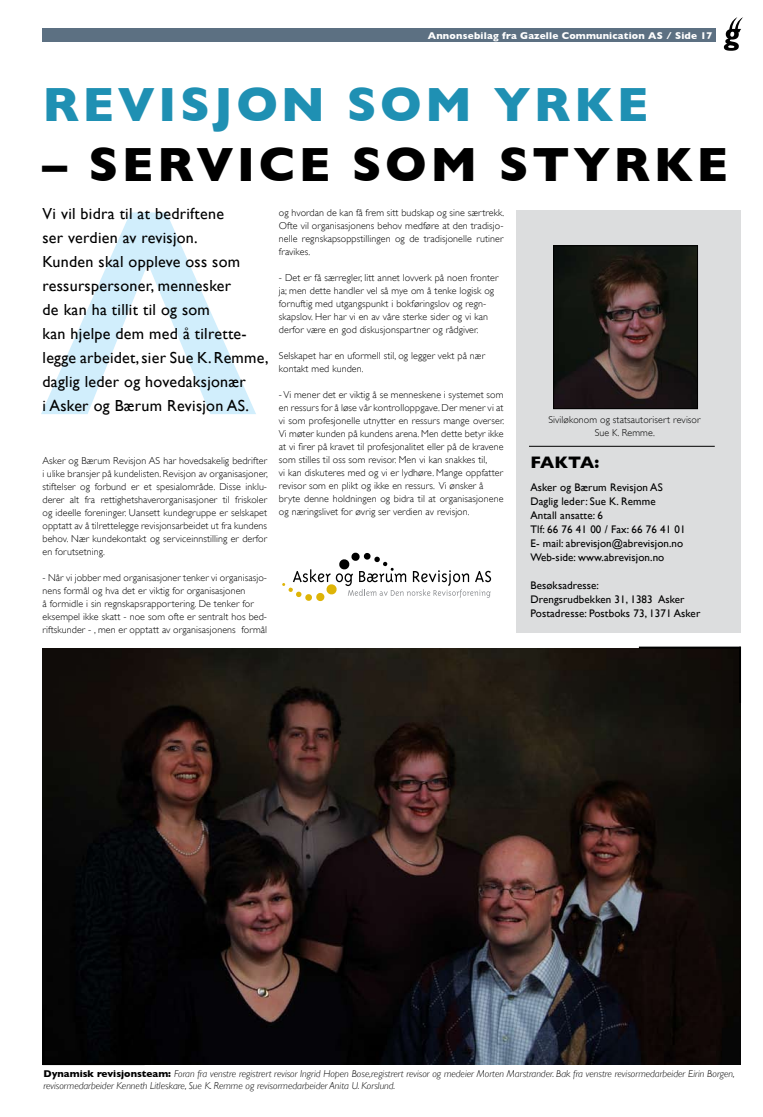
<style>
.page{position:relative;width:763px;height:1117px;background:#fff}
.page>*{position:absolute;margin:0;border:0;box-sizing:border-box;transform-origin:0 0}
.t1{font:515.6px "Brush Script";color:#d1eefc}
.t2{font:700 49px "Gill Sans";letter-spacing:.07em;color:#000}
.t3{font:700 49px "Gill Sans";letter-spacing:.07em;color:#1f90b3}
.t4{font:700 17px "Gill Sans";letter-spacing:-.02em;color:#000}
.t5{font:16px/24px "Gill Sans";letter-spacing:.02em;color:#000}
.t6{font:11px/14px "Gill Sans";letter-spacing:.01em;color:#000}
.t7{font:300 10px/13px "Gill Sans";letter-spacing:.01em;color:#000}
.t8{font:italic 300 10px/12px "Gill Sans";color:#000}
.t9{font:700 10px "Gill Sans";letter-spacing:.02em;color:#fff}
.s1{font-weight:700;font-style:normal}
</style>
<div class="page">
<svg style="left:723px;top:17px;width:20px;height:34px"></svg>
<div style="left:43px;top:28px;width:673px;height:14px;background:#5c7082"></div>
<img style="left:43px;top:648px;width:697px;height:416px">
<svg style="left:282px;top:553px;width:209px;height:48px"></svg>
<div style="left:515px;top:407px;width:225px;height:226px;background:#dcddde"></div>
<div style="left:515px;top:210px;width:225px;height:198px;background:#dcddde"></div>
<img style="left:555px;top:247px;width:141px;height:160px">
<div style="left:553px;top:245px;width:145px;height:164px;border:1px solid #000"></div>
<hr style="left:43px;top:1063px;width:102px;height:2px;background:#000">
<hr style="left:43px;top:1009px;width:2px;height:56px;background:#000">
<hr style="left:639px;top:647px;width:102px;height:2px;background:#000">
<hr style="left:739px;top:647px;width:2px;height:56px;background:#000">
<hr style="left:529px;top:446px;width:185px;height:1px;background:#000">
<p class="t9" style="left:428px;top:30px;width:286px">Annonsebilag fra Gazelle Communication AS / Side 17</p>
<h2 class="t3" style="left:43px;top:76px;width:607px">REVISJON SOM YRKE</h2>
<h2 class="t2" style="left:43px;top:136px;width:687px">– SERVICE SOM STYRKE</h2>
<p class="t5" style="left:43px;top:202px;width:228px">Vi vil bidra til at bedriftene<br>ser verdien av revisjon.<br>Kunden skal oppleve oss som ressurspersoner, mennesker<br>de kan ha tillit til og som<br>kan hjelpe dem med å tilrette&shy;legge arbeidet, sier Sue K. Remme, daglig leder og hovedaksjonær<br>i Asker og Bærum Revisjon AS.</p>
<p class="t7" style="left:279px;top:206px;width:227px;text-align:justify">og hvordan de kan få frem sitt budskap og sine særtrekk.<br>Ofte vil organisasjonens behov medføre at den tradisjo&shy;nelle regnskapsoppstillingen og de tradisjonelle rutiner fravikes.</p>
<h1 class="t1" style="left:28px;top:75px;width:243px">^</h1>
<p class="t7" style="left:279px;top:271px;width:221px">- Det er få særregler, litt annet lovverk på noen fronter ja; men dette handler vel så mye om å tenke logisk og fornuftig med utgangspunkt i bokføringslov og regn&shy;skapslov. Her har vi en av våre sterke sider og vi kan derfor være en god diskusjonspartner og rådgiver.</p>
<p class="t7" style="left:279px;top:349px;width:208px">Selskapet har en uformell stil, og legger vekt på nær kontakt med kunden.</p>
<p class="t7" style="left:279px;top:388px;width:227px">- Vi mener det er viktig å se menneskene i systemet som en ressurs for å løse vår kontrolloppgave. Der mener vi at vi som profesjonelle utnytter en ressurs mange overser.<br>Vi møter kunden på kundens arena. Men dette betyr ikke at vi firer på kravet til profesjonalitet eller på de kravene som stilles til oss som revisor. Men vi kan snakkes til,<br>vi kan diskuteres med og vi er lydhøre. Mange oppfatter revisor som en plikt og ikke en ressurs. Vi ønsker å bryte denne holdningen og bidra til at organisasjonene og næringslivet for øvrig ser verdien av revisjon.</p>
<p class="t7" style="left:548px;top:413px;width:153px;text-align:center">Siviløkonom og statsautorisert revisor<br>Sue K. Remme.</p>
<h3 class="t4" style="left:530px;top:452px;width:70px">FAKTA:</h3>
<p class="t6" style="left:530px;top:480px;width:157px">Asker og Bærum Revisjon AS<br>Daglig leder: Sue K. Remme<br>Antall ansatte: 6<br>Tlf: 66 76 41 00 / Fax: 66 76 41 01<br>E- mail: abrevisjon@abrevisjon.no<br>Web-side: www.abrevisjon.no</p>
<p class="t6" style="left:530px;top:578px;width:171px">Besøksadresse:<br>Drengsrudbekken 31, 1383 Asker<br>Postadresse: Postboks 73, 1371 Asker</p>
<p class="t7" style="left:43px;top:454px;width:227px;text-align:justify">Asker og Bærum Revisjon AS har hovedsakelig bedrifter i ulike bransjer på kundelisten. Revisjon av organisasjoner, stiftelser og forbund er et spesialområde. Disse inklu&shy;derer alt fra rettighetshaverorganisasjoner til friskoler og ideelle foreninger. Uansett kundegruppe er selskapet opptatt av å tilrettelegge revisjonsarbeidet ut fra kundens behov. Nær kundekontakt og serviceinnstilling er derfor en forutsetning.</p>
<p class="t7" style="left:43px;top:571px;width:226px">- Når vi jobber med organisasjoner tenker vi organisasjo&shy;nens formål og hva det er viktig for organisasjonen<br>å formidle i sin regnskapsrapportering. De tenker for eksempel ikke skatt - noe som ofte er sentralt hos bed&shy;riftskunder - , men er opptatt av organisasjonens formål</p>
<p class="t8" style="left:43px;top:1068px;width:692px"><span class="s1">Dynamisk revisjonsteam:</span> Foran fra venstre registrert revisor Ingrid Hopen Bose,registrert revisor og medeier Morten Marstrander. Bak fra venstre revisormedarbeider Eirin Borgen, revisormedarbeider Kenneth Litleskare, Sue K. Remme og revisormedarbeider Anita U. Korslund.</p>
</div>
